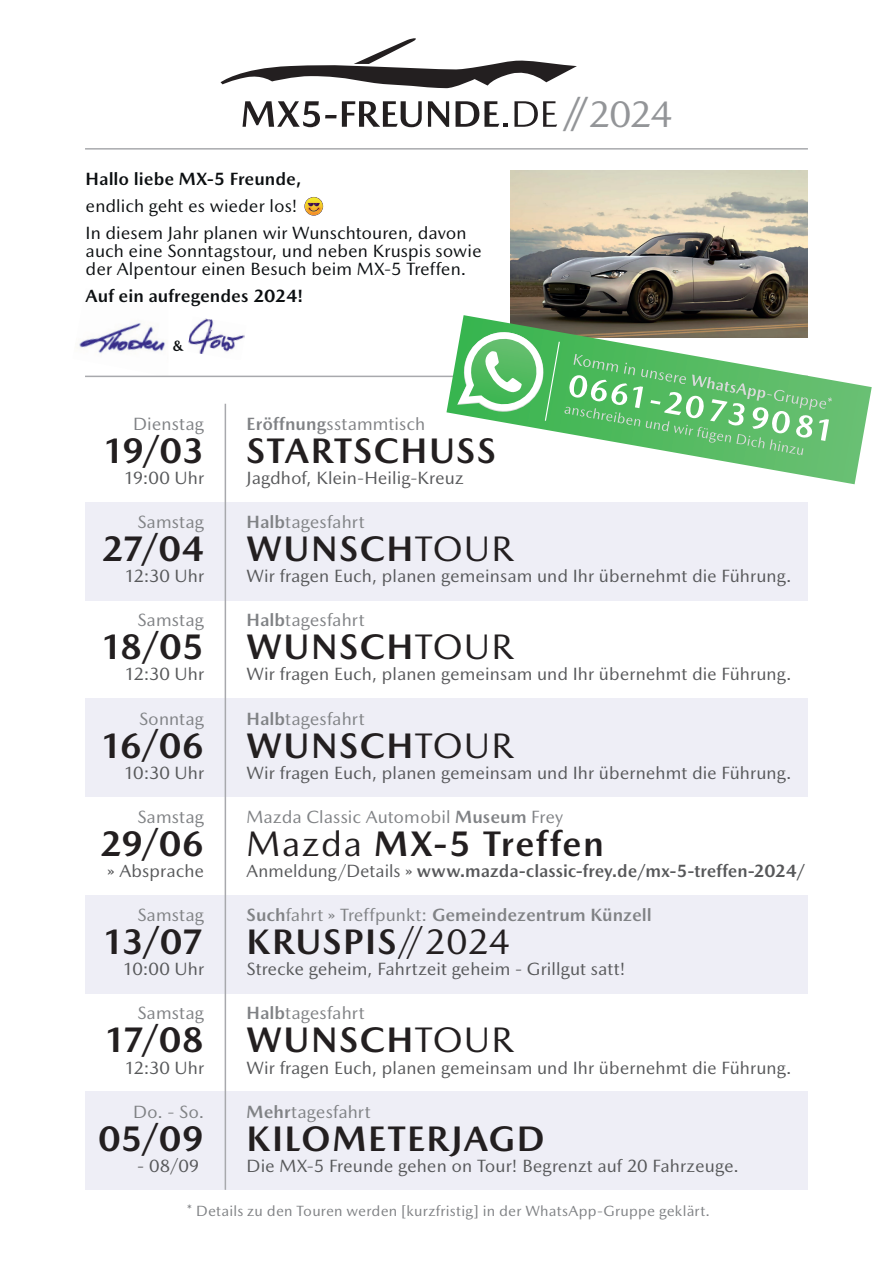
<style>
.page{position:relative;width:893px;height:1263px;background:#fff}
.page>*{position:absolute;margin:0;border:0;box-sizing:border-box;transform-origin:0 0}
.t1{font:37.5px "Mazda Type";color:#939598}
.t2{font:700 36px "Mazda Type";letter-spacing:.04em;color:#231f20}
.t3{font:18px "Mazda Type";letter-spacing:.005em;color:#57585a}
.t4{font:18px "Mazda Type";letter-spacing:.005em;color:#808285}
.t5{font:18px/27px "Mazda Type";letter-spacing:.005em;color:#0c0f11}
.t6{font:700 18px "Mazda Type";color:#57585a}
.t7{font:700 18px "Mazda Type";color:#0c0f11}
.t8{font:700 18px "Mazda Type";letter-spacing:.005em;color:#808285}
.t9{font:15px "Mazda Type";letter-spacing:.015em;color:#808285}
.s1{font-weight:700}
.s2{font-weight:400}
</style>
<div class="page">
<div style="left:85px;top:502px;width:723px;height:98px;background:#eeeef6"></div>
<div style="left:85px;top:698px;width:723px;height:99px;background:#eeeef6"></div>
<div style="left:85px;top:895px;width:723px;height:98px;background:#eeeef6"></div>
<div style="left:85px;top:1091px;width:723px;height:99px;background:#eeeef6"></div>
<img style="left:188px;top:318px;width:57px;height:36px">
<img style="left:79px;top:323px;width:89px;height:53px">
<svg style="left:304px;top:197px;width:19px;height:19px"></svg>
<svg style="left:305px;top:197px;width:18px;height:18px"></svg>
<svg style="left:305px;top:198px;width:17px;height:17px"></svg>
<svg style="left:307px;top:203px;width:14px;height:9px"></svg>
<img style="left:510px;top:170px;width:298px;height:145px">
<hr style="left:85px;top:148px;width:723px;height:2px;background:#a8a9ad">
<hr style="left:85px;top:376px;width:723px;height:1px;background:#a8a9ad">
<hr style="left:225px;top:404px;width:1px;height:786px;background:#a8a9ad">
<svg style="left:221px;top:38px;width:356px;height:50px"></svg>
<svg style="left:242px;top:101px;width:180px;height:26px"></svg>
<svg style="left:428px;top:101px;width:21px;height:26px"></svg>
<svg style="left:456px;top:101px;width:52px;height:26px"></svg>
<svg style="left:514px;top:101px;width:43px;height:26px"></svg>
<svg style="left:446px;top:315px;width:426px;height:169px"></svg>
<svg style="left:457px;top:329px;width:375px;height:126px"></svg>
<p class="t7" style="left:86px;top:168px;width:217px">Hallo liebe MX-5 Freunde,</p>
<p class="t5" style="left:86px;top:193px;width:383px">endlich geht es wieder los!<br>In diesem Jahr planen wir Wunschtouren, davon</p>
<p class="t5" style="left:86px;top:242px;width:397px;line-height:18px">auch eine Sonntagstour, und neben Kruspis sowie der Alpentour einen Besuch beim MX-5 Treffen.</p>
<p class="t7" style="left:86px;top:285px;width:220px">Auf ein aufregendes 2024!</p>
<h1 class="t1" style="left:560px;top:92px;width:113px"><span class="s1">//</span>2024</h1>
<p class="t4" style="left:133px;top:413px;width:72px">Dienstag</p>
<h2 class="t2" style="left:102px;top:429px;width:104px">19/03</h2>
<p class="t3" style="left:124px;top:467px;width:82px">19:00 Uhr</p>
<p class="t4" style="left:137px;top:511px;width:68px">Samstag</p>
<h2 class="t2" style="left:101px;top:527px;width:105px">27/04</h2>
<p class="t3" style="left:124px;top:565px;width:81px">12:30 Uhr</p>
<p class="t4" style="left:137px;top:610px;width:68px">Samstag</p>
<h2 class="t2" style="left:100px;top:625px;width:106px">18/05</h2>
<p class="t3" style="left:124px;top:664px;width:81px">12:30 Uhr</p>
<p class="t4" style="left:139px;top:708px;width:67px">Sonntag</p>
<h2 class="t2" style="left:100px;top:723px;width:106px">16/06</h2>
<p class="t3" style="left:124px;top:762px;width:82px">10:30 Uhr</p>
<p class="t4" style="left:137px;top:806px;width:68px">Samstag</p>
<h2 class="t2" style="left:99px;top:822px;width:106px">29/06</h2>
<p class="t3" style="left:107px;top:860px;width:98px">» Absprache</p>
<p class="t4" style="left:137px;top:904px;width:68px">Samstag</p>
<h2 class="t2" style="left:102px;top:920px;width:104px">13/07</h2>
<p class="t3" style="left:123px;top:958px;width:83px">10:00 Uhr</p>
<p class="t4" style="left:137px;top:1003px;width:68px">Samstag</p>
<h2 class="t2" style="left:103px;top:1018px;width:102px">17/08</h2>
<p class="t3" style="left:124px;top:1057px;width:81px">12:30 Uhr</p>
<p class="t4" style="left:133px;top:1101px;width:72px">Do. - So.</p>
<h2 class="t2" style="left:98px;top:1116px;width:108px">05/09</h2>
<p class="t3" style="left:137px;top:1155px;width:64px">- 08/09</p>
<p class="t4" style="left:247px;top:413px;width:180px"><span class="s1">Eröffnung</span>sstammtisch</p>
<h2 class="t2" style="left:247px;top:429px;width:251px">STARTSCHUSS</h2>
<p class="t3" style="left:247px;top:467px;width:218px">Jagdhof, Klein-Heilig-Kreuz</p>
<p class="t4" style="left:247px;top:511px;width:119px"><span class="s1">Halb</span>tagesfahrt</p>
<h2 class="t2" style="left:247px;top:527px;width:268px">WUNSCH<span class="s2">TOUR</span></h2>
<p class="t3" style="left:247px;top:565px;width:546px">Wir fragen Euch, planen gemeinsam und Ihr übernehmt die Führung.</p>
<p class="t4" style="left:247px;top:610px;width:119px"><span class="s1">Halb</span>tagesfahrt</p>
<h2 class="t2" style="left:247px;top:625px;width:268px">WUNSCH<span class="s2">TOUR</span></h2>
<p class="t3" style="left:247px;top:664px;width:546px">Wir fragen Euch, planen gemeinsam und Ihr übernehmt die Führung.</p>
<p class="t4" style="left:247px;top:708px;width:119px"><span class="s1">Halb</span>tagesfahrt</p>
<h2 class="t2" style="left:247px;top:723px;width:268px">WUNSCH<span class="s2">TOUR</span></h2>
<p class="t3" style="left:247px;top:762px;width:546px">Wir fragen Euch, planen gemeinsam und Ihr übernehmt die Führung.</p>
<p class="t4" style="left:247px;top:806px;width:318px">Mazda Classic Automobil <span class="s1">Museum</span> Frey</p>
<h2 class="t2" style="left:247px;top:822px;width:359px"><span class="s2">Mazda</span> MX-5 Treffen</h2>
<p class="t6" style="left:247px;top:860px;width:561px"><span class="s2">Anmeldung/Details »</span> www.mazda-classic-frey.de/mx-5-treffen-2024/</p>
<p class="t8" style="left:247px;top:904px;width:407px">Such<span class="s2">fahrt » Treffpunkt:</span> Gemeindezentrum Künzell</p>
<h2 class="t2" style="left:247px;top:920px;width:265px">KRUSPIS<span class="s2">//2024</span></h2>
<p class="t3" style="left:247px;top:958px;width:381px">Strecke geheim, Fahrtzeit geheim - Grillgut satt!</p>
<p class="t4" style="left:247px;top:1003px;width:119px"><span class="s1">Halb</span>tagesfahrt</p>
<h2 class="t2" style="left:247px;top:1018px;width:268px">WUNSCH<span class="s2">TOUR</span></h2>
<p class="t3" style="left:247px;top:1057px;width:546px">Wir fragen Euch, planen gemeinsam und Ihr übernehmt die Führung.</p>
<p class="t4" style="left:247px;top:1101px;width:125px"><span class="s1">Mehr</span>tagesfahrt</p>
<h2 class="t2" style="left:247px;top:1116px;width:300px">KILOMETERJAGD</h2>
<p class="t3" style="left:247px;top:1155px;width:494px">Die MX-5 Freunde gehen on Tour! Begrenzt auf 20 Fahrzeuge.</p>
<p class="t9" style="left:187px;top:1202px;width:524px">* Details zu den Touren werden [kurzfristig] in der WhatsApp-Gruppe geklärt.</p>
</div>
